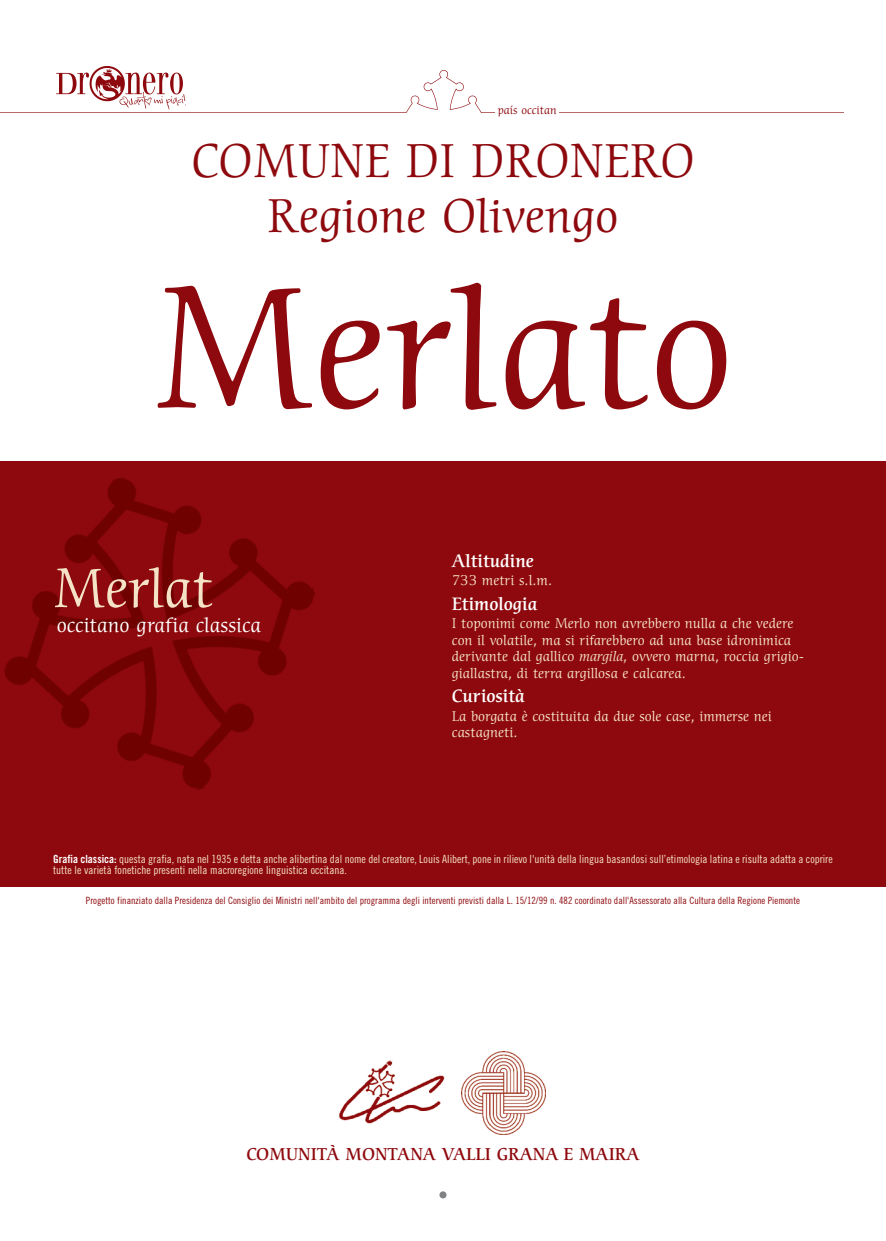
<style>
.page{position:relative;width:886px;height:1241px;background:#fff}
.page>*{position:absolute;margin:0;border:0;box-sizing:border-box;transform-origin:0 0}
.t1{font:167.5px "Cerigo";color:#8e090d}
.t2{font:53.75px "Cerigo";color:#f5e3c8}
.t3{font:46.25px/55.5px "Cerigo";color:#8e090d;text-align:center}
.t4{font:20px "Cerigo";color:#fff}
.t5{font:500 17.5px "Cerigo";color:#fff}
.t6{font:500 16.75px "Cerigo";color:#8e090d}
.t7{font:13.75px/16.5px "Cerigo";color:#f5e3c8}
.t8{font:11.25px/11.2px "Trade Gothic Cond Eighteen";color:#f5e3c8}
.t9{font:11.25px "Cerigo";color:#8e090d}
.t10{font:10px "Trade Gothic Cond Eighteen";color:#8e090d}
.s1{font-style:italic}
.s2{font-family:"Trade Gothic Bold Cond Twenty";color:#fff}
</style>
<div class="page">
<div style="left:0;top:461px;width:886px;height:425px;background:#8e090d"></div>
<img style="left:0;top:70px;width:843px;height:43px">
<div style="left:495px;top:105px;width:64px;height:14px;background:#fff"></div>
<img style="left:4px;top:477px;width:311px;height:313px">
<div style="left:439px;top:1191px;width:7px;height:7px;background:#808285;border-radius:50%"></div>
<img style="left:462px;top:1051px;width:83px;height:83px">
<img style="left:339px;top:1060px;width:106px;height:64px">
<svg style="left:56px;top:66px;width:130px;height:43px"></svg>
<p class="t9" style="left:498px;top:105px;width:60px">país occitan</p>
<h3 class="t3" style="left:191px;top:137px;width:505px">COMUNE DI DRONERO<br>Regione Olivengo</h3>
<h1 class="t1" style="left:152px;top:284px;width:583px">Merlato</h1>
<h2 class="t2" style="left:53px;top:567px;width:161px">Merlat</h2>
<h3 class="t4" style="left:57px;top:617px;width:206px">occitano grafia classica</h3>
<p class="t5" style="left:452px;top:554px;width:83px">Altitudine</p>
<p class="t7" style="left:452px;top:573px;width:102px">733 metri s.l.m.</p>
<p class="t5" style="left:452px;top:596px;width:87px">Etimologia</p>
<p class="t7" style="left:452px;top:616px;width:354px">I toponimi come Merlo non avrebbero nulla a che vedere con il volatile, ma si rifarebbero ad una base idronimica derivante dal gallico <span class="s1">margila</span>, ovvero marna, roccia grigio&shy;giallastra, di terra argillosa e calcarea.</p>
<p class="t5" style="left:452px;top:689px;width:75px">Curiosità</p>
<p class="t7" style="left:452px;top:708px;width:321px">La borgata è costituita da due sole case, immerse nei castagneti.</p>
<p class="t8" style="left:53px;top:854px;width:781px"><span class="s2">Grafia classica:</span> questa grafia, nata nel 1935 e detta anche alibertina dal nome del creatore, Louis Alibert, pone in rilievo l'unità della lingua basandosi sull’etimologia latina e risulta adatta a coprire tutte le varietà fonetiche presenti nella macroregione linguistica occitana.</p>
<p class="t10" style="left:86px;top:896px;width:715px">Progetto finanziato dalla Presidenza del Consiglio dei Ministri nell'ambito del programma degli interventi previsti dalla L. 15/12/99 n. 482 coordinato dall'Assessorato alla Cultura della Regione Piemonte</p>
<p class="t6" style="left:246px;top:1147px;width:395px">COMUNITÀ MONTANA VALLI GRANA E MAIRA</p>
</div>
